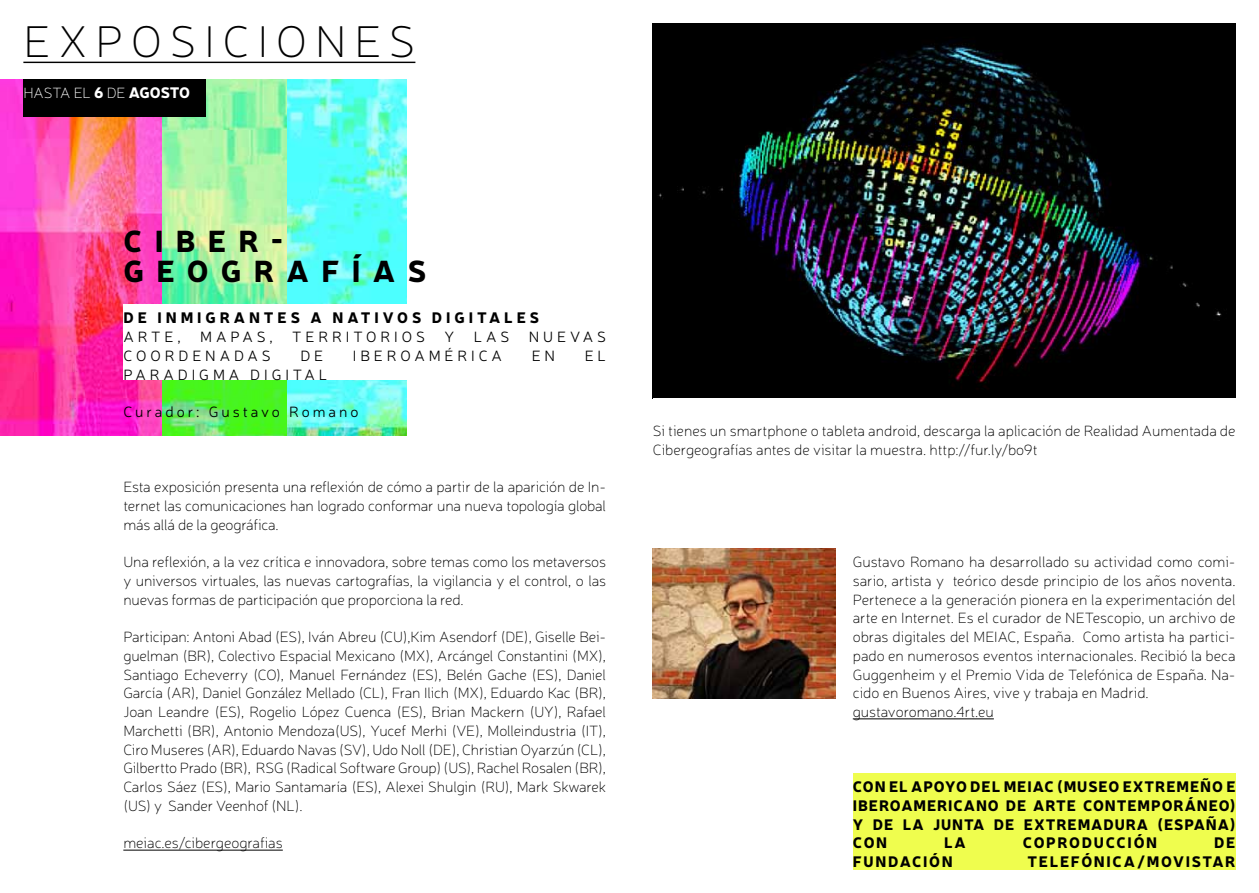
<style>
.page{position:relative;width:1259px;height:893px;background:#fff}
.page>*{position:absolute;margin:0;border:0;box-sizing:border-box;transform-origin:0 0}
.t1{font:100 45px "Neris";letter-spacing:.18em;color:#000}
.t2{font:900 30px/30px "Neris";letter-spacing:.41em;color:#000;text-align:right}
.t3{font:100 15px/18.8px "Neris";color:#000;text-align:justify}
.t4{font:900 15px/18.8px "Neris";letter-spacing:.06em;color:#000}
.t5{font:300 15px "Neris";letter-spacing:.26em;color:#000}
.t6{font:900 15px "Neris";letter-spacing:.11em;color:#000}
.t7{font:300 15px "Neris";letter-spacing:.19em;color:#000}
.t8{font:100 15px "Neris";color:#fff}
.s1{font-weight:900}
</style>
<div class="page">
<img style="left:0;top:80px;width:406px;height:356px">
<hr style="left:23px;top:62px;width:392px;height:1px;background:#000">
<hr style="left:123px;top:850px;width:160px;height:1px;background:#000">
<div style="left:23px;top:80px;width:183px;height:37px;background:#000"></div>
<div style="left:123px;top:305px;width:483px;height:75px;background:#fff"></div>
<img style="left:653px;top:548px;width:183px;height:150px">
<div style="left:853px;top:773px;width:382px;height:97px;background:#effd4e"></div>
<img style="left:653px;top:23px;width:582px;height:375px">
<hr style="left:853px;top:719px;width:141px;height:1px;background:#000">
<h1 class="t1" style="left:23px;top:14px;width:393px">EXPOSICIONES</h1>
<p class="t8" style="left:23px;top:84px;width:168px">HASTA EL <span class="s1">6</span> DE <span class="s1">AGOSTO</span></p>
<h2 class="t2" style="left:123px;top:225px;width:28px">CIBER</h2>
<h2 class="t2" style="left:123px;top:225px;width:162px">-<br>GEOGRA</h2>
<h2 class="t2" style="left:321px;top:255px;width:79px">FÍAS</h2>
<p class="t4" style="left:123px;top:308px;width:47px">D E INMIG</p>
<p class="t4" style="left:220px;top:308px;width:154px">RANT ES A N ATIVO</p>
<p class="t4" style="left:412px;top:308px;width:32px">S DIGIT</p>
<p class="t4" style="left:489px;top:308px;width:51px">AL ES</p>
<p class="t5" style="left:123px;top:327px;width:59px">AR TE,</p>
<p class="t5" style="left:200px;top:327px;width:74px">MA PA S,</p>
<p class="t5" style="left:292px;top:327px;width:134px">TERR ITOR IOS</p>
<p class="t5" style="left:444px;top:327px;width:11px">Y</p>
<p class="t5" style="left:474px;top:327px;width:37px">LAS</p>
<p class="t5" style="left:529px;top:327px;width:79px">NUEVA S</p>
<p class="t5" style="left:123px;top:346px;width:149px">COOR DENA DA S</p>
<p class="t5" style="left:300px;top:346px;width:24px">D E</p>
<p class="t5" style="left:353px;top:346px;width:138px">I BER OA MÉR ICA</p>
<p class="t5" style="left:532px;top:346px;width:25px">E N</p>
<p class="t5" style="left:585px;top:346px;width:23px">E L</p>
<p class="t5" style="left:123px;top:365px;width:26px">PARA</p>
<p class="t5" style="left:178px;top:365px;width:151px">DIG MA DIG ITA L</p>
<p class="t7" style="left:123px;top:402px;width:237px">CURADOR: GUSTAVO ROMANO</p>
<p class="t3" style="left:123px;top:477px;width:484px">Esta exposición presenta una reflexión de cómo a partir de la aparición de In&shy;ternet las comunicaciones han logrado conformar una nueva topología global más allá de la geográfica.</p>
<p class="t3" style="left:123px;top:552px;width:484px">Una reflexión, a la vez crítica e innovadora, sobre temas como los metaversos y universos virtuales, las nuevas cartografías, la vigilancia y el control, o las nuevas formas de participación que proporciona la red.</p>
<p class="t3" style="left:123px;top:627px;width:484px">Participan: Antoni Abad (ES), Iván Abreu (CU),Kim Asendorf (DE), Giselle Bei&shy;guelman (BR), Colectivo Espacial Mexicano (MX), Arcángel Constantini (MX), Santiago Echeverry (CO), Manuel Fernández (ES), Belén Gache (ES), Daniel García (AR), Daniel González Mellado (CL), Fran Ilich (MX), Eduardo Kac (BR), Joan Leandre (ES), Rogelio López Cuenca (ES), Brian Mackern (UY), Rafael Marchetti (BR), Antonio Mendoza(US), Yucef Merhi (VE), Molleindustria (IT), Ciro Museres (AR), Eduardo Navas (SV), Udo Noll (DE), Christian Oyarzún (CL), Gilbertto Prado (BR), RSG (Radical Software Group) (US), Rachel Rosalen (BR), Carlos Sáez (ES), Mario Santamaría (ES), Alexei Shulgin (RU), Mark Skwarek (US) y Sander Veenhof (NL).</p>
<p class="t3" style="left:123px;top:834px;width:161px">meiac.es/cibergeografias</p>
<p class="t3" style="left:653px;top:421px;width:584px">Si tienes un smartphone o tableta android, descarga la aplicación de Realidad Aumentada de<br>Cibergeografías antes de visitar la muestra. http://fur.ly/bo9t</p>
<p class="t3" style="left:853px;top:552px;width:384px;text-align:left">Gustavo Romano ha desarrollado su actividad como comi&shy;sario, artista y teórico desde principio de los años noventa.<br>Pertenece a la generación pionera en la experimentación del arte en Internet. Es el curador de NETescopio, un archivo de obras digitales del MEIAC, España. Como artista ha partici&shy;pado en numerosos eventos internacionales. Recibió la beca Guggenheim y el Premio Vida de Telefónica de España. Na&shy;cido en Buenos Aires, vive y trabaja en Madrid. gustavoromano.4rt.eu</p>
<p class="t4" style="left:853px;top:776px;width:281px">CON EL APOYO DEL MEIAC (MUSEO EXT</p>
<p class="t4" style="left:1155px;top:776px;width:82px">REMEÑO E</p>
<p class="t4" style="left:853px;top:795px;width:135px">IBEROAMERICANO</p>
<p class="t4" style="left:1006px;top:795px;width:89px">DE ARTE CONT</p>
<p class="t4" style="left:853px;top:795px;width:384px;text-indent:275px">EMPORÁN EO)<br>Y DE LA JUNTA DE EXTREMADURA</p>
<p class="t4" style="left:1157px;top:814px;width:80px">(ESPAÑA)</p>
<p class="t4" style="left:853px;top:833px;width:36px">CON</p>
<p class="t4" style="left:944px;top:833px;width:22px">LA</p>
<p class="t6" style="left:1023px;top:832px;width:136px">COPRODUCCIÓN</p>
<p class="t4" style="left:1214px;top:833px;width:21px">DE</p>
<p class="t6" style="left:853px;top:851px;width:101px">FUNDACIÓN</p>
<p class="t6" style="left:1027px;top:851px;width:197px">TELEFÓNICA/MOVISTAR</p>
</div>
